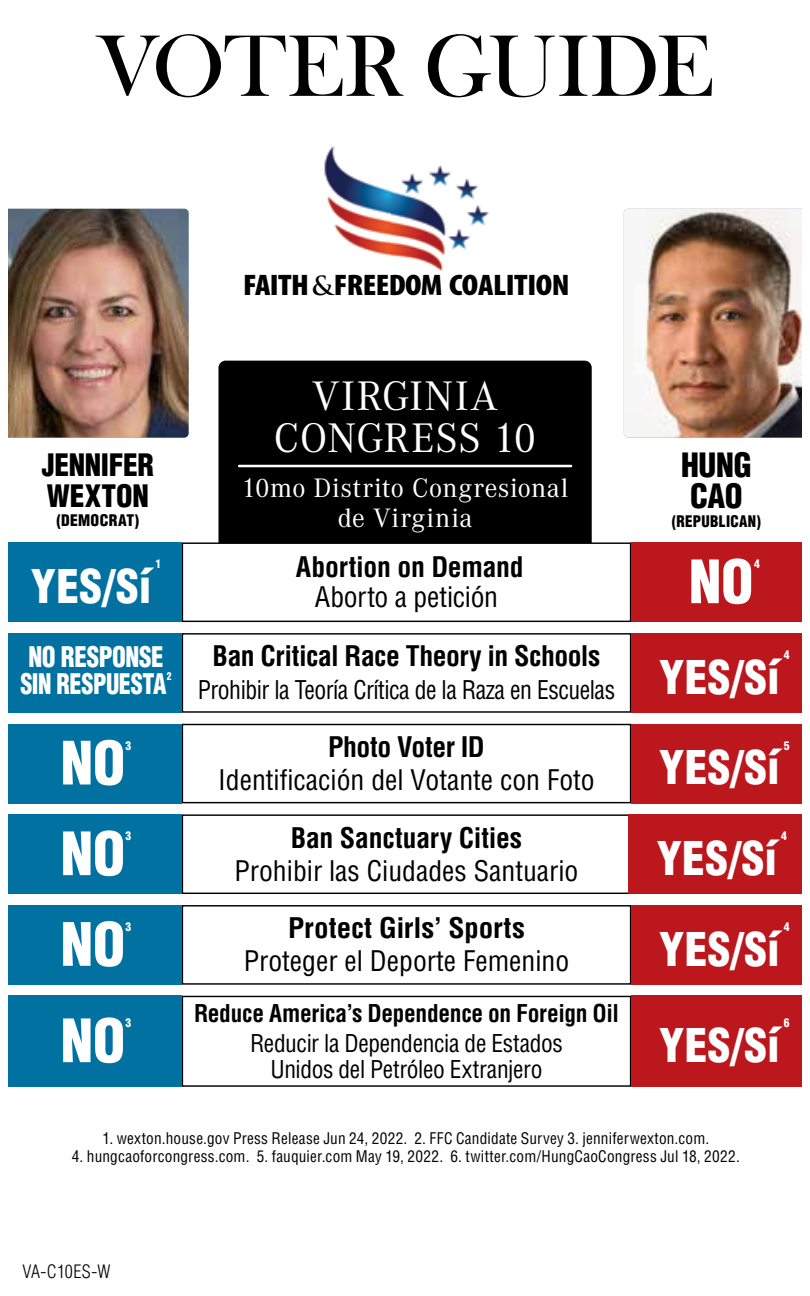
<style>
.page{position:relative;width:810px;height:1296px;background:#fff}
.page>*{position:absolute;margin:0;border:0;box-sizing:border-box;transform-origin:0 0}
.t1{font:90.45px "Bask Old Face";letter-spacing:-.005em;color:#000}
.t2{font:900 condensed 58.27px "Helvetica LT Std";letter-spacing:-.005em;color:#fff}
.t3{font:900 condensed 45.45px "Helvetica LT Std";letter-spacing:.01em;color:#fff}
.t4{font:42.75px/42.5px "Corporate A";letter-spacing:.015em;color:#fff;text-align:center}
.t5{font:900 condensed 32.62px/31.1px "Helvetica LT Std";letter-spacing:-.01em;color:#000}
.t6{font:900 condensed 30.15px/31.1px "Helvetica LT Std";letter-spacing:-.01em;color:#000}
.t7{font:900 condensed 29.93px "Myriad Pro";letter-spacing:-.02em;color:#000;scale:1.11 1}
.t8{font:condensed 27.68px "Helvetica LT Std";color:#000}
.t9{font:700 condensed 27.68px "Helvetica LT Std";letter-spacing:-.01em;color:#000}
.t10{font:27.68px/30.2px "Corporate A";letter-spacing:.02em;color:#fff;text-align:center}
.t11{font:900 condensed 27.68px/26.6px "Helvetica LT Std";letter-spacing:-.015em;color:#fff;scale:.9 1}
.t12{font:700 condensed 27.68px "Helvetica LT Std";letter-spacing:-.01em;color:#000;scale:1.05 1}
.t13{font:condensed 25.2px "Helvetica LT Std";letter-spacing:-.02em;color:#000;scale:.94 1}
.t14{font:condensed 23.85px "Helvetica LT Std";letter-spacing:-.015em;color:#000}
.t15{font:700 condensed 23.85px "Helvetica LT Std";letter-spacing:-.015em;color:#000}
.t16{font:300 condensed 18px "Helvetica LT Std";letter-spacing:.01em;color:#000}
.t17{font:condensed 15.53px "Helvetica LT Std";letter-spacing:.015em;color:#000}
.t18{font:900 condensed 15.53px "Helvetica LT Std";letter-spacing:.02em;color:#000;scale:.96 1}
.t19{font:900 condensed 15.53px "Helvetica LT Std";letter-spacing:.02em;color:#000}
.t20{font:900 condensed 11.7px "Helvetica LT Std";color:#fff}
.t21{font:900 condensed 10.58px "Helvetica LT Std";color:#fff;scale:.9 1}
.s1{font-family:"Trajan Pro";font-weight:700;font-stretch:normal;font-size:25.65px}
</style>
<div class="page">
<img style="left:324px;top:147px;width:165px;height:124px">
<img style="left:8px;top:209px;width:181px;height:229px">
<img style="left:624px;top:209px;width:178px;height:229px">
<div style="left:218px;top:361px;width:374px;height:181px;background:#000"></div>
<hr style="left:239px;top:465px;width:332px;height:2px;background:#fff">
<div style="left:182px;top:633px;width:449px;height:80px;border:1px solid #000"></div>
<div style="left:0;top:633px;width:182px;height:80px;background:#0071a0"></div>
<div style="left:631px;top:633px;width:179px;height:80px;background:#bb171d"></div>
<div style="left:182px;top:542px;width:449px;height:80px;border:1px solid #000"></div>
<div style="left:0;top:542px;width:182px;height:80px;background:#0071a0"></div>
<div style="left:631px;top:542px;width:179px;height:80px;background:#bb171d"></div>
<div style="left:182px;top:905px;width:449px;height:80px;border:1px solid #000"></div>
<div style="left:0;top:905px;width:182px;height:80px;background:#0071a0"></div>
<div style="left:631px;top:905px;width:179px;height:80px;background:#bb171d"></div>
<div style="left:182px;top:724px;width:449px;height:79px;border:1px solid #000"></div>
<div style="left:0;top:724px;width:182px;height:79px;background:#0071a0"></div>
<div style="left:631px;top:724px;width:179px;height:79px;background:#bb171d"></div>
<div style="left:182px;top:814px;width:449px;height:80px;border:1px solid #000"></div>
<div style="left:0;top:814px;width:182px;height:80px;background:#0071a0"></div>
<div style="left:629px;top:814px;width:181px;height:80px;background:#bb171d"></div>
<div style="left:182px;top:996px;width:449px;height:91px;border:1px solid #000"></div>
<div style="left:0;top:996px;width:182px;height:91px;background:#0071a0"></div>
<div style="left:631px;top:996px;width:179px;height:91px;background:#bb171d"></div>
<div style="left:0;top:0;width:8px;height:1296px;background:#fff"></div>
<div style="left:803px;top:0;width:7px;height:1296px;background:#fff"></div>
<h1 class="t1" style="left:97px;top:16px;width:617px">VOTER GUIDE</h1>
<h3 class="t6" style="left:42px;top:449px;width:114px">JENNIFER<br>WEXTON</h3>
<p class="t19" style="left:56px;top:511px;width:84px">(DEMOCRAT)</p>
<h3 class="t7" style="left:243px;top:266px;width:296px">FAITH<span class="s1">&amp;</span>FREEDOM COALITION</h3>
<h3 class="t4" style="left:274px;top:375px;width:264px">VIRGINIA<br>CONGRESS 10</h3>
<h3 class="t10" style="left:242px;top:474px;width:328px">10mo Distrito Congresional de Virginia</h3>
<h3 class="t5" style="left:681px;top:449px;width:72px">HUNG<br>CAO</h3>
<p class="t18" style="left:672px;top:512px;width:94px">(REPUBLICAN)</p>
<h3 class="t9" style="left:296px;top:550px;width:229px">Abortion on Demand</h3>
<p class="t20" style="left:155px;top:557px;width:7px">1</p>
<h2 class="t2" style="left:689px;top:545px;width:66px">NO</h2>
<p class="t20" style="left:754px;top:557px;width:7px">4</p>
<h3 class="t3" style="left:31px;top:558px;width:122px">YES/Sí</h3>
<h3 class="t8" style="left:315px;top:580px;width:185px">Aborto a petición</h3>
<h3 class="t11" style="left:20px;top:643px;width:164px">NO RESPONSE<br>SIN RESPUESTA</h3>
<p class="t21" style="left:167px;top:669px;width:7px">2</p>
<h3 class="t9" style="left:213px;top:639px;width:389px">Ban Critical Race Theory in Schools</h3>
<h3 class="t13" style="left:198px;top:674px;width:446px">Prohibir la Teoría Crítica de la Raza en Escuelas</h3>
<p class="t20" style="left:784px;top:647px;width:7px">4</p>
<h3 class="t3" style="left:659px;top:648px;width:122px">YES/Sí</h3>
<h2 class="t2" style="left:61px;top:726px;width:66px">NO</h2>
<p class="t20" style="left:126px;top:738px;width:7px">3</p>
<h3 class="t9" style="left:328px;top:729px;width:158px">Photo Voter ID</h3>
<h3 class="t8" style="left:218px;top:763px;width:378px">Identificación del Votante con Foto</h3>
<p class="t20" style="left:784px;top:738px;width:7px">5</p>
<h3 class="t3" style="left:659px;top:739px;width:122px">YES/Sí</h3>
<h2 class="t2" style="left:61px;top:817px;width:66px">NO</h2>
<p class="t20" style="left:126px;top:828px;width:7px">3</p>
<h3 class="t9" style="left:291px;top:820px;width:233px">Ban Sanctuary Cities</h3>
<h3 class="t8" style="left:235px;top:853px;width:345px">Prohibir las Ciudades Santuario</h3>
<p class="t20" style="left:781px;top:828px;width:7px">4</p>
<h3 class="t3" style="left:657px;top:830px;width:122px">YES/Sí</h3>
<h2 class="t2" style="left:61px;top:908px;width:66px">NO</h2>
<p class="t20" style="left:126px;top:919px;width:7px">3</p>
<h3 class="t12" style="left:288px;top:911px;width:227px">Protect Girls’ Sports</h3>
<h3 class="t8" style="left:244px;top:944px;width:327px">Proteger el Deporte Femenino</h3>
<p class="t20" style="left:784px;top:919px;width:7px">4</p>
<h3 class="t3" style="left:659px;top:920px;width:122px">YES/Sí</h3>
<h2 class="t2" style="left:61px;top:1004px;width:66px">NO</h2>
<p class="t20" style="left:126px;top:1016px;width:7px">3</p>
<h3 class="t15" style="left:194px;top:998px;width:426px">Reduce America’s Dependence on Foreign Oil</h3>
<h3 class="t14" style="left:250px;top:1029px;width:314px">Reducir la Dependencia de Estados</h3>
<h3 class="t14" style="left:271px;top:1054px;width:273px">Unidos del Petróleo Extranjero</h3>
<p class="t20" style="left:784px;top:1016px;width:7px">6</p>
<h3 class="t3" style="left:659px;top:1017px;width:122px">YES/Sí</h3>
<p class="t17" style="left:103px;top:1129px;width:608px">1. wexton.house.gov Press Release Jun 24, 2022. 2. FFC Candidate Survey 3. jenniferwexton.com.</p>
<p class="t17" style="left:72px;top:1146px;width:669px">4. hungcaoforcongress.com. 5. fauquier.com May 19, 2022. 6. twitter.com/HungCaoCongress Jul 18, 2022.</p>
<p class="t16" style="left:22px;top:1260px;width:90px">VA-C10ES-W</p>
</div>
